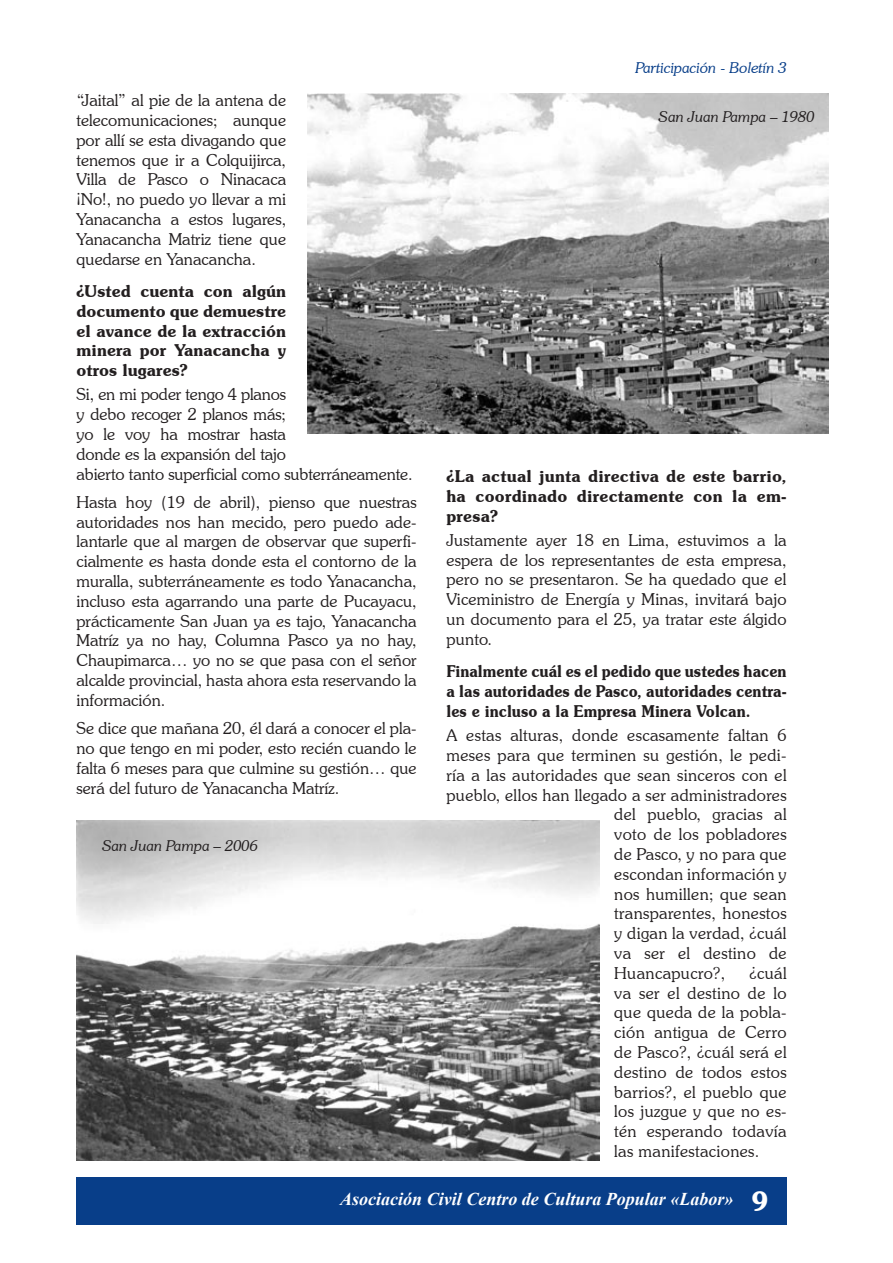
<style>
.page{position:relative;width:893px;height:1263px;background:#fff}
.page>*{position:absolute;margin:0;border:0;box-sizing:border-box;transform-origin:0 0}
.t1{font:italic 700 18px "Times New Roman";color:#fff}
.Caja_te_texto{font:300 16.5px/19.8px "Souvenir IT Cby BT";letter-spacing:.02em;color:#231f20;text-align:justify}
.preguntas{font:600 16.5px/19.8px "Souvenir IT Cby BT";color:#231f20;text-align:justify}
.Caja_te_texto-2{font:300 16.5px/19.8px "Souvenir IT Cby BT";letter-spacing:-.01em;color:#231f20}
.preguntas-2{font:600 16.5px/19.8px "Souvenir IT Cby BT";color:#231f20;text-align:justify;scale:.91 1}
.leyendas{font:italic 300 15px "Souvenir IT Cby BT";color:#231f20}
.t2{font:italic 300 15px "Souvenir IT Cby BT";color:#083e89}
</style>
<div class="page">
<div style="left:76px;top:1177px;width:711px;height:48px;background:#083e89"></div>
<img style="left:307px;top:94px;width:521px;height:340px">
<img style="left:76px;top:821px;width:523px;height:340px">
<p class="Caja_te_texto" style="left:76px;top:90px;width:211px">“Jaital” al pie de la antena de telecomunicaciones; aunque por allí se esta divagando que tenemos que ir a Colquijirca, Villa de Pasco o Ninacaca ¡No!, no puedo yo llevar a mi Yanacancha a estos lugares, Yanacancha Matriz tiene que quedarse en Yanacancha.</p>
<p class="preguntas" style="left:76px;top:281px;width:211px">¿Usted cuenta con algún documento que demuestre el avance de la extracción minera por Yanacancha y otros lugares?</p>
<p class="Caja_te_texto-2" style="left:76px;top:384px;width:338px">Si, en mi poder tengo 4 planos<br>y debo recoger 2 planos más;<br>yo le voy ha mostrar hasta<br>donde es la expansión del tajo<br>abierto tanto superficial como subterráneamente.</p>
<p class="Caja_te_texto" style="left:76px;top:492px;width:342px">Hasta hoy (19 de abril), pienso que nuestras autoridades nos han mecido, pero puedo ade&shy;lantarle que al margen de observar que superfi&shy;cialmente es hasta donde esta el contorno de la muralla, subterráneamente es todo Yanacancha, incluso esta agarrando una parte de Pucayacu, prácticamente San Juan ya es tajo, Yanacancha Matríz ya no hay, Columna Pasco ya no hay, Chaupimarca… yo no se que pasa con el señor alcalde provincial, hasta ahora esta reservando la información.</p>
<p class="Caja_te_texto" style="left:76px;top:718px;width:342px">Se dice que mañana 20, él dará a conocer el pla&shy;no que tengo en mi poder, esto recién cuando le falta 6 meses para que culmine su gestión… que será del futuro de Yanacancha Matríz.</p>
<p class="leyendas" style="left:102px;top:836px;width:158px">San Juan Pampa – 2006</p>
<p class="t2" style="left:635px;top:58px;width:153px">Participación - Boletín 3</p>
<p class="leyendas" style="left:659px;top:108px;width:158px">San Juan Pampa – 1980</p>
<p class="preguntas" style="left:446px;top:466px;width:342px">¿La actual junta directiva de este barrio, ha coordinado directamente con la em&shy;presa?</p>
<p class="Caja_te_texto" style="left:446px;top:530px;width:342px">Justamente ayer 18 en Lima, estuvimos a la espera de los representantes de esta empresa, pero no se presentaron. Se ha quedado que el Viceministro de Energía y Minas, invitará bajo un documento para el 25, ya tratar este álgido punto.</p>
<p class="preguntas-2" style="left:446px;top:661px;width:375px">Finalmente cuál es el pedido que ustedes hacen a las autoridades de Pasco, autoridades centra&shy;les e incluso a la Empresa Minera Volcan.</p>
<p class="Caja_te_texto" style="left:446px;top:725px;width:342px">A estas alturas, donde escasamente faltan 6</p>
<p class="Caja_te_texto" style="left:446px;top:745px;width:342px">meses para que terminen su gestión, le pedi-</p>
<p class="Caja_te_texto" style="left:446px;top:765px;width:342px">ría a las autoridades que sean sinceros con el</p>
<p class="Caja_te_texto" style="left:446px;top:784px;width:342px">pueblo, ellos han llegado a ser administradores</p>
<p class="Caja_te_texto" style="left:614px;top:804px;width:174px">del pueblo, gracias al</p>
<p class="Caja_te_texto" style="left:614px;top:824px;width:174px">voto de los pobladores</p>
<p class="Caja_te_texto" style="left:614px;top:844px;width:174px">de Pasco, y no para que</p>
<p class="Caja_te_texto" style="left:614px;top:864px;width:174px">escondan información y</p>
<p class="Caja_te_texto" style="left:614px;top:883px;width:174px">nos humillen; que sean</p>
<p class="Caja_te_texto" style="left:614px;top:903px;width:174px">transparentes, honestos</p>
<p class="Caja_te_texto" style="left:614px;top:923px;width:174px">y digan la verdad, ¿cuál</p>
<p class="Caja_te_texto" style="left:614px;top:943px;width:174px">va ser el destino de</p>
<p class="Caja_te_texto" style="left:614px;top:963px;width:113px">Huancapucro?,</p>
<p class="Caja_te_texto" style="left:614px;top:963px;width:174px;text-indent:135px">¿cuál va ser el destino de lo que queda de la pobla&shy;ción antigua de Cerro de Pasco?, ¿cuál será el destino de todos estos barrios?, el pueblo que los juzgue y que no es&shy;tén esperando todavía las manifestaciones.</p>
<p class="t1" style="left:340px;top:1187px;width:395px">Asociación Civil Centro de Cultura Popular «Labor»</p>
</div>
